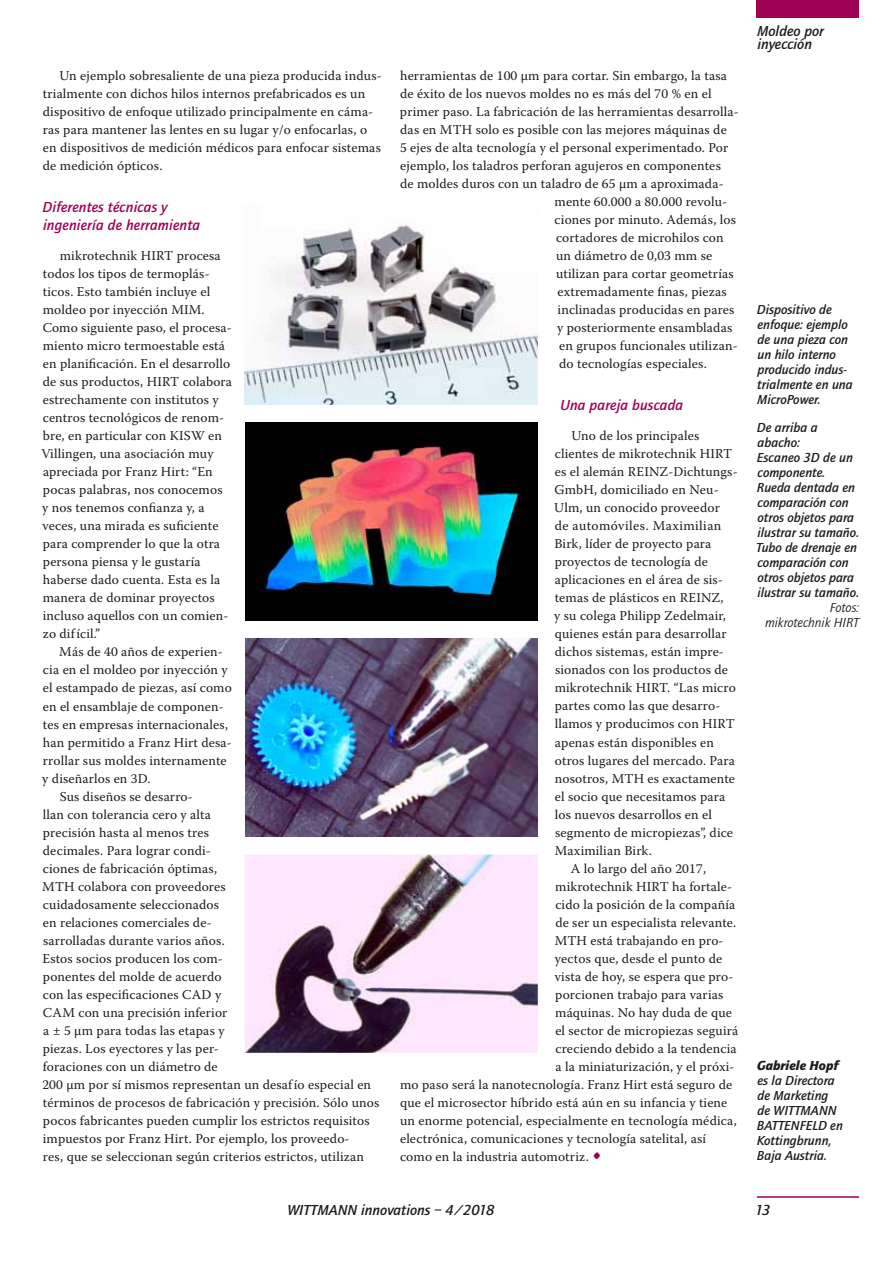
<style>
.page{position:relative;width:893px;height:1263px;background:#fff}
.page>*{position:absolute;margin:0;border:0;box-sizing:border-box;transform-origin:0 0}
.t1{font:italic 500 15px/18px "Quay Sans";letter-spacing:.01em;color:#9e0054}
.t2{font:italic 500 15px/13.5px "Quay Sans";color:#1d1d1b}
.t3{font:13.5px/18px "Warnock Pro";letter-spacing:.01em;color:#1d1d1b}
.t4{font:italic 500 13.5px/15px "Quay Sans";color:#1d1d1b}
.t5{font:13.5px "Warnock Pro";letter-spacing:.03em;color:#1d1d1b}
.t6{font:italic 13.5px/15px "Quay Sans";color:#1d1d1b;text-align:right}
.t7{font:italic 900 13.5px "Quay Sans";color:#1d1d1b}
.s1{font-size:24px;color:#9e0054}
</style>
<div class="page">
<div style="left:757px;top:0;width:102px;height:18px;background:#9e0054"></div>
<hr style="left:757px;top:1196px;width:102px;height:2px;background:#9e0054">
<img style="left:245px;top:422px;width:292px;height:198px">
<img style="left:245px;top:854px;width:293px;height:199px">
<img style="left:245px;top:223px;width:293px;height:181px">
<img style="left:245px;top:638px;width:292px;height:198px">
<p class="t3" style="left:43px;top:66px;width:340px;text-indent:17px">Un ejemplo sobresaliente de una pieza producida indus&shy;trialmente con dichos hilos internos prefabricados es un dispositivo de enfoque utilizado principalmente en cáma&shy;ras para mantener las lentes en su lugar y/o enfocarlas, o en dispositivos de medición médicos para enfocar sistemas de medición ópticos.</p>
<p class="t1" style="left:43px;top:198px;width:159px">Diferentes técnicas y ingeniería de herramienta</p>
<p class="t3" style="left:41px;top:246px;width:192px;text-indent:18px">mikrotechnik HIRT procesa todos los tipos de termoplás&shy;ticos. Esto también incluye el moldeo por inyección MIM.<br>Como siguiente paso, el procesa&shy;miento micro termoestable está en planificación. En el desarrollo de sus productos, HIRT colabora estrechamente con institutos y centros tecnológicos de renom&shy;bre, en particular con KISW en<br>Villingen, una asociación muy apreciada por Franz Hirt: “En pocas palabras, nos conocemos<br>y nos tenemos confianza y, a veces, una mirada es suficiente para comprender lo que la otra persona piensa y le gustaría haberse dado cuenta. Esta es la manera de dominar proyectos incluso aquellos con un comien&shy;zo difícil.”</p>
<p class="t3" style="left:59px;top:643px;width:165px">Más de 40 años de experien-</p>
<p class="t3" style="left:43px;top:661px;width:186px">cia en el moldeo por inyección y</p>
<p class="t3" style="left:43px;top:679px;width:190px">el estampado de piezas, así como</p>
<p class="t3" style="left:43px;top:697px;width:182px">en el ensamblaje de componen-</p>
<p class="t3" style="left:43px;top:715px;width:187px">tes en empresas internacionales,</p>
<p class="t3" style="left:43px;top:733px;width:190px">han permitido a Franz Hirt desa-</p>
<p class="t3" style="left:43px;top:751px;width:185px">rrollar sus moldes internamente</p>
<p class="t3" style="left:42px;top:769px;width:110px">y diseñarlos en 3D.</p>
<p class="t3" style="left:60px;top:787px;width:135px">Sus diseños se desarro-</p>
<p class="t3" style="left:43px;top:805px;width:170px">llan con tolerancia cero y alta</p>
<p class="t3" style="left:43px;top:823px;width:168px">precisión hasta al menos tres</p>
<p class="t3" style="left:43px;top:841px;width:169px">decimales. Para lograr condi-</p>
<p class="t3" style="left:43px;top:859px;width:176px">ciones de fabricación óptimas,</p>
<p class="t3" style="left:42px;top:877px;width:185px">MTH colabora con proveedores</p>
<p class="t3" style="left:43px;top:895px;width:178px">cuidadosamente seleccionados</p>
<p class="t3" style="left:43px;top:913px;width:170px">en relaciones comerciales de-</p>
<p class="t3" style="left:43px;top:931px;width:183px">sarrolladas durante varios años.</p>
<p class="t3" style="left:42px;top:949px;width:182px">Estos socios producen los com-</p>
<p class="t3" style="left:43px;top:967px;width:180px">ponentes del molde de acuerdo</p>
<p class="t3" style="left:43px;top:985px;width:180px">con las especificaciones CAD y</p>
<p class="t3" style="left:43px;top:1003px;width:186px">CAM con una precisión inferior</p>
<p class="t3" style="left:43px;top:1021px;width:183px">a ± 5 µm para todas las etapas y</p>
<p class="t3" style="left:43px;top:1039px;width:178px">piezas. Los eyectores y las per-</p>
<p class="t3" style="left:43px;top:1057px;width:176px">foraciones con un diámetro de</p>
<p class="t3" style="left:42px;top:1075px;width:330px">200 µm por sí mismos representan un desafío especial en</p>
<p class="t3" style="left:43px;top:1093px;width:338px">términos de procesos de fabricación y precisión. Sólo unos</p>
<p class="t3" style="left:43px;top:1111px;width:328px">pocos fabricantes pueden cumplir los estrictos requisitos</p>
<p class="t3" style="left:43px;top:1129px;width:308px">impuestos por Franz Hirt. Por ejemplo, los proveedo-</p>
<p class="t3" style="left:43px;top:1147px;width:323px">res, que se seleccionan según criterios estrictos, utilizan</p>
<p class="t3" style="left:400px;top:66px;width:328px">herramientas de 100 µm para cortar. Sin embargo, la tasa</p>
<p class="t3" style="left:400px;top:84px;width:313px">de éxito de los nuevos moldes no es más del 70 % en el</p>
<p class="t3" style="left:400px;top:102px;width:340px">primer paso. La fabricación de las herramientas desarrolla-</p>
<p class="t3" style="left:400px;top:120px;width:328px">das en MTH solo es posible con las mejores máquinas de</p>
<p class="t3" style="left:400px;top:138px;width:330px">5 ejes de alta tecnología y el personal experimentado. Por</p>
<p class="t3" style="left:400px;top:156px;width:322px">ejemplo, los taladros perforan agujeros en componentes</p>
<p class="t3" style="left:400px;top:174px;width:325px">de moldes duros con un taladro de 65 µm a aproximada-</p>
<p class="t3" style="left:554px;top:192px;width:174px">mente 60.000 a 80.000 revolu-</p>
<p class="t3" style="left:555px;top:210px;width:183px">ciones por minuto. Además, los</p>
<p class="t3" style="left:556px;top:228px;width:169px">cortadores de microhilos con</p>
<p class="t3" style="left:556px;top:246px;width:158px">un diámetro de 0,03 mm se</p>
<p class="t3" style="left:556px;top:264px;width:179px">utilizan para cortar geometrías</p>
<p class="t3" style="left:558px;top:282px;width:171px">extremadamente finas, piezas</p>
<p class="t3" style="left:558px;top:300px;width:178px">inclinadas producidas en pares</p>
<p class="t3" style="left:557px;top:319px;width:177px">y posteriormente ensambladas</p>
<p class="t3" style="left:559px;top:337px;width:180px">en grupos funcionales utilizan-</p>
<p class="t3" style="left:559px;top:355px;width:149px">do tecnologías especiales.</p>
<p class="t1" style="left:560px;top:396px;width:125px">Una pareja buscada</p>
<p class="t3" style="left:571px;top:426px;width:129px">Uno de los principales</p>
<p class="t3" style="left:555px;top:444px;width:179px">clientes de mikrotechnik HIRT</p>
<p class="t3" style="left:555px;top:462px;width:184px">es el alemán REINZ-Dichtungs-</p>
<p class="t3" style="left:555px;top:480px;width:166px">GmbH, domiciliado en Neu-</p>
<p class="t3" style="left:554px;top:498px;width:167px">Ulm, un conocido proveedor</p>
<p class="t5" style="left:555px;top:518px;width:168px">de automóviles. Maximilian</p>
<p class="t3" style="left:554px;top:535px;width:159px">Birk, líder de proyecto para</p>
<p class="t3" style="left:555px;top:553px;width:155px">proyectos de tecnología de</p>
<p class="t3" style="left:555px;top:571px;width:170px">aplicaciones en el área de sis-</p>
<p class="t3" style="left:555px;top:589px;width:170px">temas de plásticos en REINZ,</p>
<p class="t3" style="left:554px;top:607px;width:173px">y su colega Philipp Zedelmair,</p>
<p class="t3" style="left:555px;top:625px;width:173px">quienes están para desarrollar</p>
<p class="t3" style="left:555px;top:643px;width:171px">dichos sistemas, están impre-</p>
<p class="t3" style="left:555px;top:661px;width:174px">sionados con los productos de</p>
<p class="t3" style="left:555px;top:679px;width:183px">mikrotechnik HIRT. “Las micro</p>
<p class="t3" style="left:555px;top:697px;width:167px">partes como las que desarro-</p>
<p class="t3" style="left:555px;top:715px;width:182px">llamos y producimos con HIRT</p>
<p class="t3" style="left:555px;top:733px;width:160px">apenas están disponibles en</p>
<p class="t3" style="left:555px;top:751px;width:182px">otros lugares del mercado. Para</p>
<p class="t3" style="left:555px;top:769px;width:182px">nosotros, MTH es exactamente</p>
<p class="t3" style="left:555px;top:787px;width:172px">el socio que necesitamos para</p>
<p class="t3" style="left:555px;top:805px;width:159px">los nuevos desarrollos en el</p>
<p class="t3" style="left:555px;top:823px;width:180px">segmento de micropiezas”, dice</p>
<p class="t3" style="left:555px;top:841px;width:99px">Maximilian Birk.</p>
<p class="t3" style="left:571px;top:859px;width:137px">A lo largo del año 2017,</p>
<p class="t3" style="left:555px;top:877px;width:178px">mikrotechnik HIRT ha fortale-</p>
<p class="t3" style="left:555px;top:895px;width:181px">cido la posición de la compañía</p>
<p class="t3" style="left:555px;top:913px;width:182px">de ser un especialista relevante.</p>
<p class="t3" style="left:555px;top:931px;width:170px">MTH está trabajando en pro-</p>
<p class="t3" style="left:555px;top:949px;width:169px">yectos que, desde el punto de</p>
<p class="t3" style="left:555px;top:967px;width:180px">vista de hoy, se espera que pro-</p>
<p class="t3" style="left:555px;top:985px;width:170px">porcionen trabajo para varias</p>
<p class="t3" style="left:555px;top:1003px;width:178px">máquinas. No hay duda de que</p>
<p class="t3" style="left:555px;top:1021px;width:184px">el sector de micropiezas seguirá</p>
<p class="t3" style="left:555px;top:1039px;width:183px">creciendo debido a la tendencia</p>
<p class="t3" style="left:555px;top:1057px;width:180px">a la miniaturización, y el próxi-</p>
<p class="t3" style="left:400px;top:1075px;width:334px">mo paso será la nanotecnología. Franz Hirt está seguro de</p>
<p class="t3" style="left:400px;top:1093px;width:329px">que el microsector híbrido está aún en su infancia y tiene</p>
<p class="t3" style="left:400px;top:1111px;width:338px">un enorme potencial, especialmente en tecnología médica,</p>
<p class="t3" style="left:400px;top:1129px;width:307px">electrónica, comunicaciones y tecnología satelital, así</p>
<p class="t3" style="left:400px;top:1147px;width:203px">como en la industria automotriz. <span class="s1">•</span></p>
<p class="t2" style="left:757px;top:24px;width:68px">Moldeo por inyección</p>
<p class="t4" style="left:757px;top:302px;width:97px">Dispositivo de enfoque: ejemplo de una pieza con un hilo interno producido indus&shy;trialmente en una<br>MicroPower.</p>
<p class="t4" style="left:756px;top:420px;width:105px">De arriba a abacho:<br>Escaneo 3D de un componente.<br>Rueda dentada en comparación con otros objetos para ilustrar su tamaño.<br>Tubo de drenaje en comparación con otros objetos para ilustrar su tamaño.</p>
<p class="t6" style="left:765px;top:600px;width:96px">Fotos: mikrotechnik HIRT</p>
<p class="t7" style="left:757px;top:1058px;width:83px">Gabriele Hopf</p>
<p class="t4" style="left:757px;top:1073px;width:88px">es la Directora de Marketing de WITTMANN<br>BATTENFELD en<br>Kottingbrunn,<br>Baja Austria.</p>
<p class="t2" style="left:287px;top:1203px;width:208px">WITTMANN innovations – 4/2018</p>
<p class="t2" style="left:755px;top:1203px;width:17px">13</p>
</div>
